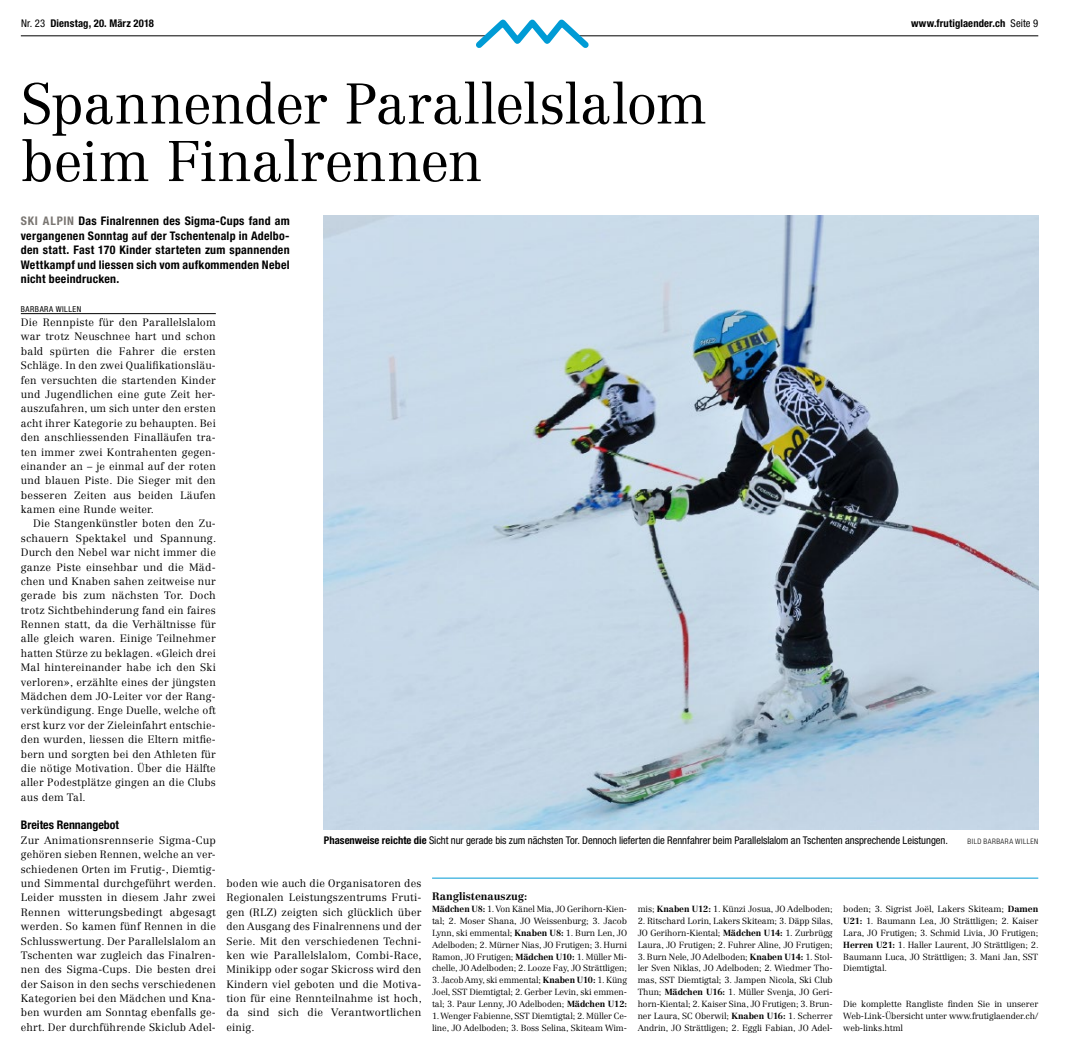
<style>
.page{position:relative;width:1066px;height:1054px;background:#fff}
.page>*{position:absolute;margin:0;border:0;box-sizing:border-box;transform-origin:0 0}
.Titel1{font:300 56.25px/57.5px "Centennial LT Std";letter-spacing:-.015em;color:#000}
.Lead{font:700 condensed 11.88px/14.4px "Helvetica Neue LT Std";letter-spacing:.025em;color:#000;text-align:justify}
.Zwischentitel{font:700 condensed 11.88px "Helvetica Neue LT Std";color:#000}
.Grundschrift{font:300 10.62px/14.4px "Centennial LT Std";letter-spacing:.02em;color:#000;text-align:justify}
.Grundschrift_Einzug{font:300 10.62px/14.4px "Centennial LT Std";letter-spacing:.02em;color:#000;text-align:justify}
.Bildlegende{font:condensed 10.62px "Helvetica Neue LT Std";letter-spacing:-.005em;color:#000}
.t1{font:700 condensed 10.62px "Helvetica Neue LT Std";letter-spacing:.015em;color:#000}
.Grundschrift-2{font:700 10.62px "Centennial LT Std";color:#000}
.Grundschrift_klein{font:300 8.75px/11.9px "Centennial LT Std";letter-spacing:-.01em;color:#000;text-align:justify}
.Autor_am_Anfang{font:condensed 8.12px "Helvetica Neue LT Std";letter-spacing:.065em;color:#000}
.Bildlegende-2{font:300 condensed 7.5px "Helvetica Neue LT Std";letter-spacing:.065em;color:#000}
.s1{font-weight:400}
.s2{color:#797571}
.s3{font-weight:700}
</style>
<div class="page">
<hr style="left:21px;top:35px;width:1017px;height:1px;background:#000">
<svg style="left:470px;top:19px;width:124px;height:29px"></svg>
<hr style="left:21px;top:313px;width:195px;height:1px;background:#000">
<img style="left:324px;top:216px;width:714px;height:613px">
<hr style="left:432px;top:877px;width:606px;height:1px;background:#009bd5">
<p class="t1" style="left:21px;top:17px;width:134px"><span class="s1">Nr. 23</span> Dienstag, 20. März 2018</p>
<p class="t1" style="left:911px;top:17px;width:129px">www.frutiglaender.ch <span class="s1">Seite 9</span></p>
<p class="Titel1" style="left:21px;top:75px;width:687px">Spannender Parallelslalom beim Finalrennen</p>
<p class="Lead" style="left:21px;top:214px;width:270px"><span class="s2">SKI ALPIN</span> Das Finalrennen des Sigma-Cups fand am vergangenen Sonntag auf der Tschentenalp in Adelbo&shy;den statt. Fast 170 Kinder starteten zum spannenden Wettkampf und liessen sich vom aufkommenden Nebel nicht beeindrucken.</p>
<p class="Autor_am_Anfang" style="left:21px;top:304px;width:62px">BARBARA WILLEN</p>
<p class="Grundschrift" style="left:21px;top:315px;width:196px">Die Rennpiste für den Parallelslalom war trotz Neuschnee hart und schon bald spürten die Fahrer die ersten Schläge. In den zwei Qualifikationsläu&shy;fen versuchten die startenden Kinder und Jugendlichen eine gute Zeit her&shy;auszufahren, um sich unter den ersten acht ihrer Kategorie zu behaupten. Bei den anschliessenden Finalläufen tra&shy;ten immer zwei Kontrahenten gegen&shy;einander an – je einmal auf der roten und blauen Piste. Die Sieger mit den besseren Zeiten aus beiden Läufen kamen eine Runde weiter.</p>
<p class="Grundschrift_Einzug" style="left:21px;top:516px;width:197px;text-indent:12px">Die Stangenkünstler boten den Zu&shy;schauern Spektakel und Spannung.<br>Durch den Nebel war nicht immer die ganze Piste einsehbar und die Mäd&shy;chen und Knaben sahen zeitweise nur gerade bis zum nächsten Tor. Doch trotz Sichtbehinderung fand ein faires Rennen statt, da die Verhältnisse für alle gleich waren. Einige Teilnehmer hatten Stürze zu beklagen. «Gleich drei Mal hintereinander habe ich den Ski verloren», erzählte eines der jüngsten Mädchen dem JO-Leiter vor der Rang&shy;verkündigung. Enge Duelle, welche oft erst kurz vor der Zieleinfahrt entschie&shy;den wurden, liessen die Eltern mitfie&shy;bern und sorgten bei den Athleten für die nötige Motivation. Über die Hälfte aller Podestplätze gingen an die Clubs aus dem Tal.</p>
<p class="Zwischentitel" style="left:21px;top:818px;width:100px">Breites Rennangebot</p>
<p class="Grundschrift" style="left:21px;top:833px;width:197px">Zur Animationsrennserie Sigma-Cup gehören sieben Rennen, welche an ver&shy;schiedenen Orten im Frutig-, Diemtig&shy;und Simmental durchgeführt werden.<br>Leider mussten in diesem Jahr zwei Rennen witterungsbedingt abgesagt werden. So kamen fünf Rennen in die Schlusswertung. Der Parallelslalom an Tschenten war zugleich das Finalren&shy;nen des Sigma-Cups. Die besten drei der Saison in den sechs verschiedenen Kategorien bei den Mädchen und Kna&shy;ben wurden am Sonntag ebenfalls ge&shy;ehrt. Der durchführende Skiclub Adel-</p>
<p class="Bildlegende" style="left:324px;top:834px;width:625px"><span class="s3">Phasenweise reichte die</span> Sicht nur gerade bis zum nächsten Tor. Dennoch lieferten die Rennfahrer beim Parallelslalom an Tschenten ansprechende Leistungen.</p>
<p class="Bildlegende-2" style="left:967px;top:836px;width:72px">BILD BARBARA WILLEN</p>
<p class="Grundschrift" style="left:226px;top:876px;width:197px">boden wie auch die Organisatoren des Regionalen Leistungszentrums Fruti&shy;gen (RLZ) zeigten sich glücklich über den Ausgang des Finalrennens und der Serie. Mit den verschiedenen Techni&shy;ken wie Parallelslalom, Combi-Race, Minikipp oder sogar Skicross wird den Kindern viel geboten und die Motiva&shy;tion für eine Rennteilnahme ist hoch, da sind sich die Verantwortlichen einig.</p>
<p class="Grundschrift-2" style="left:432px;top:890px;width:97px">Ranglistenauszug:</p>
<p class="Grundschrift_klein" style="left:432px;top:903px;width:196px"><span class="s3">Mädchen U8:</span> 1. Von Känel Mia, JO Gerihorn-Kien&shy;tal; 2. Moser Shana, JO Weissenburg; 3. Jacob Lynn, ski emmental; <span class="s3">Knaben U8:</span> 1. Burn Len, JO Adelboden; 2. Mürner Nias, JO Frutigen; 3. Hurni Ramon, JO Frutigen; <span class="s3">Mädchen U10:</span> 1. Müller Mi&shy;chelle, JO Adelboden; 2. Looze Fay, JO Strättligen;</p>
<p class="Grundschrift_klein" style="left:432px;top:974px;width:196px">3. Jacob Amy, ski emmental; <span class="s3">Knaben U10:</span> 1. Küng Joel, SST Diemtigtal; 2. Gerber Levin, ski emmen&shy;tal; 3. Paur Lenny, JO Adelboden; <span class="s3">Mädchen U12:</span></p>
<p class="Grundschrift_klein" style="left:432px;top:1009px;width:196px">1. Wenger Fabienne, SST Diemtigtal; 2. Müller Ce&shy;line, JO Adelboden; 3. Boss Selina, Skiteam Wim-</p>
<p class="Grundschrift_klein" style="left:637px;top:903px;width:196px">mis; <span class="s3">Knaben U12:</span> 1. Künzi Josua, JO Adelboden;</p>
<p class="Grundschrift_klein" style="left:637px;top:914px;width:197px">2. Ritschard Lorin, Lakers Skiteam; 3. Däpp Silas, JO Gerihorn-Kiental; <span class="s3">Mädchen U14:</span> 1. Zurbrügg Laura, JO Frutigen; 2. Fuhrer Aline, JO Frutigen;</p>
<p class="Grundschrift_klein" style="left:637px;top:950px;width:196px">3. Burn Nele, JO Adelboden; <span class="s3">Knaben U14:</span> 1. Stol&shy;ler Sven Niklas, JO Adelboden; 2. Wiedmer Tho&shy;mas, SST Diemtigtal; 3. Jampen Nicola, Ski Club Thun; <span class="s3">Mädchen U16:</span> 1. Müller Svenja, JO Geri&shy;horn-Kiental; 2. Kaiser Sina, JO Frutigen; 3. Brun&shy;ner Laura, SC Oberwil; <span class="s3">Knaben U16:</span> 1. Scherrer Andrin, JO Strättligen; 2. Eggli Fabian, JO Adel-</p>
<p class="Grundschrift_klein" style="left:843px;top:903px;width:197px">boden; 3. Sigrist Joël, Lakers Skiteam; <span class="s3">Damen U21:</span> 1. Baumann Lea, JO Strättligen; 2. Kaiser Lara, JO Frutigen; 3. Schmid Livia, JO Frutigen; <span class="s3">Herren U21:</span> 1. Haller Laurent, JO Strättligen; 2.<br>Baumann Luca, JO Strättligen; 3. Mani Jan, SST Diemtigtal.</p>
<p class="Grundschrift_klein" style="left:843px;top:998px;width:196px">Die komplette Rangliste finden Sie in unserer Web-Link-Übersicht unter www.frutiglaender.ch/ web-links.html</p>
</div>
